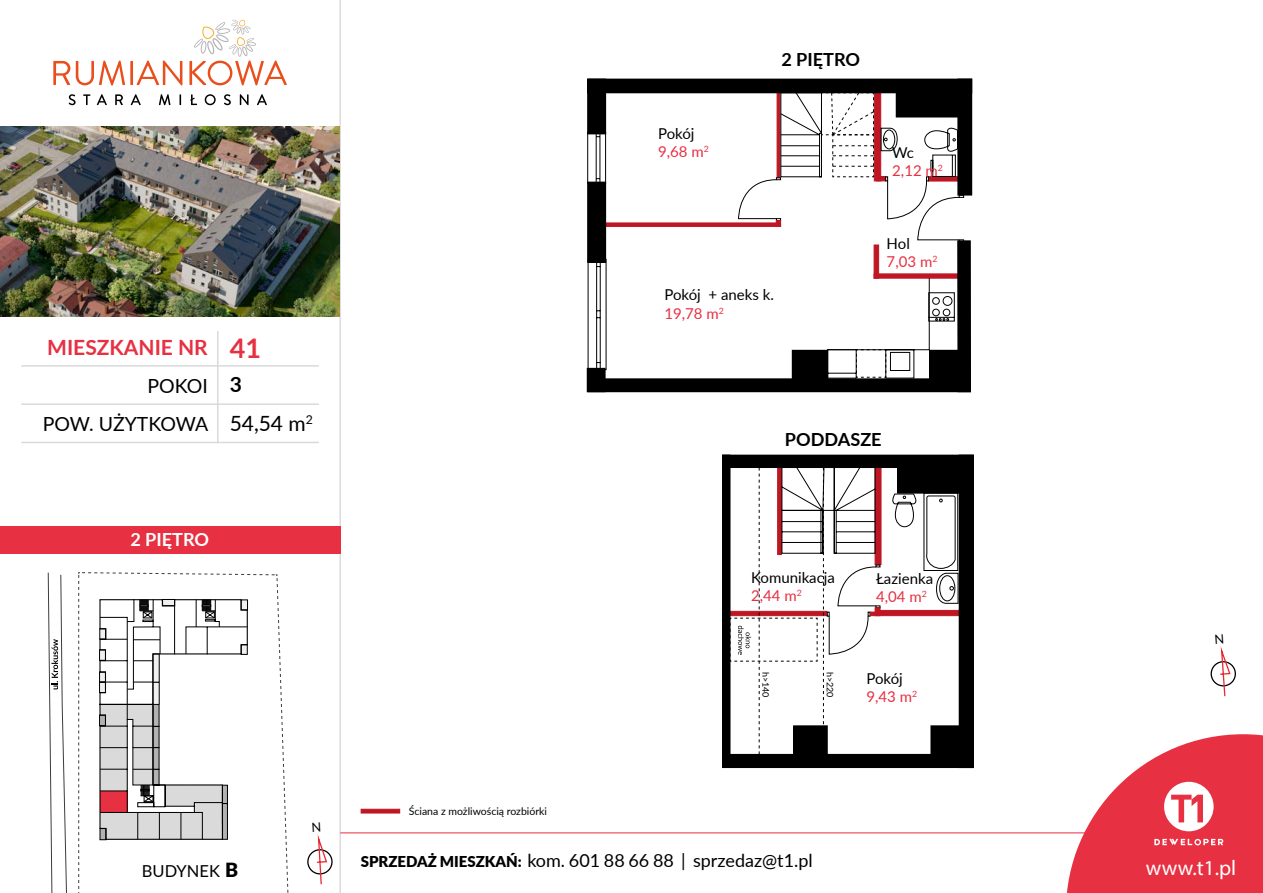
<style>
.page{position:relative;width:1263px;height:893px;background:#fff}
.page>*{position:absolute;margin:0;border:0;box-sizing:border-box;transform-origin:0 0}
.t1{font:700 27px "Lato";color:#e73042}
.t2{font:21.3px "Myriad Pro";letter-spacing:.005em;color:#fff}
.t3{font:700 21px "Lato";color:#e73042}
.t4{font:21px/39px "Lato";color:#000}
.t5{font:19.5px "Lato";color:#000}
.t6{font:700 18.15px "Lato";color:#000}
.t7{font:700 18.15px "Lato";color:#fff}
.t8{font:18px "Lato";color:#000}
.t9{font:16.5px "Lato";color:#000}
.t10{font:15px/18px "Lato";color:#000}
.t11{font:15px/18px "Lato";color:#e73042}
.t12{font:10.5px "Lato";color:#000}
.t13{font:9px "Lato";color:#000}
.s1{font-weight:700}
.s2{font-weight:900;font-size:19.5px}
.s3{color:#e73042}
.s4{color:#000}
.s5{font-weight:900;font-size:15px}
</style>
<div class="page">
<hr style="left:217px;top:331px;width:1px;height:112px;background:#dadada">
<hr style="left:21px;top:365px;width:298px;height:2px;background:#dadada">
<hr style="left:21px;top:403px;width:298px;height:2px;background:#dadada">
<hr style="left:21px;top:442px;width:298px;height:1px;background:#dadada">
<hr style="left:339px;top:0;width:2px;height:893px;background:#dcdcdc">
<img style="left:0;top:126px;width:339px;height:191px">
<svg style="left:361px;top:809px;width:39px;height:4px"></svg>
<svg style="left:53px;top:61px;width:17px;height:24px"></svg>
<svg style="left:76px;top:61px;width:49px;height:24px"></svg>
<hr style="left:130px;top:61px;width:3px;height:24px;background:#e94e1b">
<svg style="left:137px;top:61px;width:45px;height:24px"></svg>
<svg style="left:189px;top:19px;width:98px;height:66px"></svg>
<svg style="left:69px;top:94px;width:7px;height:11px"></svg>
<svg style="left:83px;top:94px;width:7px;height:11px"></svg>
<svg style="left:97px;top:94px;width:10px;height:11px"></svg>
<svg style="left:115px;top:94px;width:8px;height:11px"></svg>
<svg style="left:131px;top:94px;width:10px;height:11px"></svg>
<svg style="left:159px;top:94px;width:11px;height:11px"></svg>
<svg style="left:190px;top:94px;width:7px;height:11px"></svg>
<svg style="left:205px;top:94px;width:11px;height:11px"></svg>
<svg style="left:224px;top:94px;width:7px;height:11px"></svg>
<svg style="left:240px;top:94px;width:9px;height:11px"></svg>
<svg style="left:257px;top:94px;width:10px;height:11px"></svg>
<svg style="left:307px;top:849px;width:25px;height:25px"></svg>
<div style="left:307px;top:849px;width:26px;height:26px;border:1px solid #020203;border-radius:50%"></div>
<div style="left:0;top:526px;width:341px;height:27px;background:#e73042"></div>
<hr style="left:597px;top:223px;width:184px;height:4px;background:#be1622">
<div style="left:596px;top:259px;width:5px;height:112px;border:1px solid #000"></div>
<svg style="left:589px;top:134px;width:15px;height:48px"></svg>
<div style="left:587px;top:132px;width:19px;height:52px;border:1px solid #000"></div>
<div style="left:958px;top:79px;width:14px;height:116px;background:#000"></div>
<div style="left:588px;top:79px;width:384px;height:14px;background:#000"></div>
<div style="left:588px;top:79px;width:18px;height:55px;background:#000"></div>
<div style="left:587px;top:79px;width:19px;height:55px;border:1px solid #000"></div>
<div style="left:588px;top:182px;width:18px;height:80px;background:#000"></div>
<div style="left:587px;top:182px;width:19px;height:81px;border:1px solid #000"></div>
<div style="left:587px;top:368px;width:18px;height:24px;background:#000"></div>
<div style="left:588px;top:379px;width:382px;height:13px;background:#000"></div>
<div style="left:588px;top:378px;width:383px;height:14px;border:1px solid #000"></div>
<div style="left:958px;top:241px;width:12px;height:151px;background:#000"></div>
<div style="left:957px;top:240px;width:14px;height:152px;border:1px solid #000"></div>
<div style="left:930px;top:350px;width:30px;height:33px;background:#000"></div>
<svg style="left:738px;top:93px;width:226px;height:287px"></svg>
<div style="left:730px;top:754px;width:243px;height:13px;background:#000"></div>
<div style="left:730px;top:754px;width:244px;height:14px;border:1px solid #000"></div>
<div style="left:959px;top:455px;width:14px;height:312px;background:#000"></div>
<div style="left:959px;top:455px;width:15px;height:313px;border:1px solid #000"></div>
<div style="left:722px;top:455px;width:251px;height:12px;background:#000"></div>
<div style="left:897px;top:464px;width:67px;height:29px;background:#000"></div>
<div style="left:931px;top:726px;width:35px;height:37px;background:#000"></div>
<div style="left:794px;top:726px;width:33px;height:37px;background:#000"></div>
<div style="left:722px;top:455px;width:8px;height:312px;background:#000"></div>
<svg style="left:47px;top:572px;width:265px;height:321px"></svg>
<svg style="left:51px;top:639px;width:7px;height:50px"></svg>
<svg style="left:730px;top:467px;width:229px;height:287px"></svg>
<hr style="left:340px;top:833px;width:923px;height:1px;background:#e73042">
<svg style="left:1066px;top:734px;width:197px;height:159px"></svg>
<svg style="left:312px;top:834px;width:16px;height:51px"></svg>
<svg style="left:1210px;top:646px;width:26px;height:51px"></svg>
<h3 class="t3" style="left:47px;top:332px;width:162px">MIESZKANIE nr</h3>
<h3 class="t5" style="left:147px;top:372px;width:62px">pokoi</h3>
<h3 class="t5" style="left:43px;top:409px;width:167px">pow. użytkowa</h3>
<h1 class="t1" style="left:230px;top:328px;width:33px">41</h1>
<h3 class="t4" style="left:230px;top:364px;width:85px"><span class="s1">3<br></span>54,54 m<sup>2</sup></h3>
<p class="t7" style="left:130px;top:526px;width:80px">2 PIĘTRO</p>
<p class="t9" style="left:142px;top:859px;width:98px">BUDynek <span class="s2">B</span></p>
<p class="t10" style="left:658px;top:123px;width:52px">Pokój<br><span class="s3">9,68 m</span><sup>2</sup></p>
<p class="t6" style="left:781px;top:46px;width:80px">2 PIĘTRO</p>
<p class="t10" style="left:664px;top:285px;width:111px">Pokój + aneks k.<br><span class="s3">19,78 m</span><sup>2</sup></p>
<p class="t11" style="left:892px;top:143px;width:52px"><span class="s4">Wc<br></span>2,12 m<sup>2</sup></p>
<p class="t11" style="left:887px;top:234px;width:52px"><span class="s4">Hol<br></span>7,03 m<sup>2</sup></p>
<p class="t6" style="left:785px;top:426px;width:98px">PODDASZE</p>
<p class="t12" style="left:409px;top:804px;width:140px">Ściana z możliwością rozbiórki</p>
<p class="t10" style="left:751px;top:567px;width:85px">Komunikacja<br><span class="s3">2,44 m</span><sup>2</sup></p>
<p class="t13" style="left:772px;top:672px;width:27px;rotate:90deg">h&gt;140</p>
<p class="t13" style="left:836px;top:672px;width:27px;rotate:90deg">h&gt;220</p>
<p class="t10" style="left:876px;top:569px;width:59px">Łazienka<br><span class="s3">4,04 m</span><sup>2</sup></p>
<p class="t10" style="left:866px;top:668px;width:52px">Pokój<br><span class="s3">9,43 m</span><sup>2</sup></p>
<p class="t8" style="left:361px;top:847px;width:453px"><span class="s5">SPRZEDAŻ MIESZKAŃ:</span> kom. 601 88 66 88 | sprzedaz@t1.pl</p>
<h2 class="t2" style="left:1146px;top:855px;width:92px">www.t1.pl</h2>
</div>
